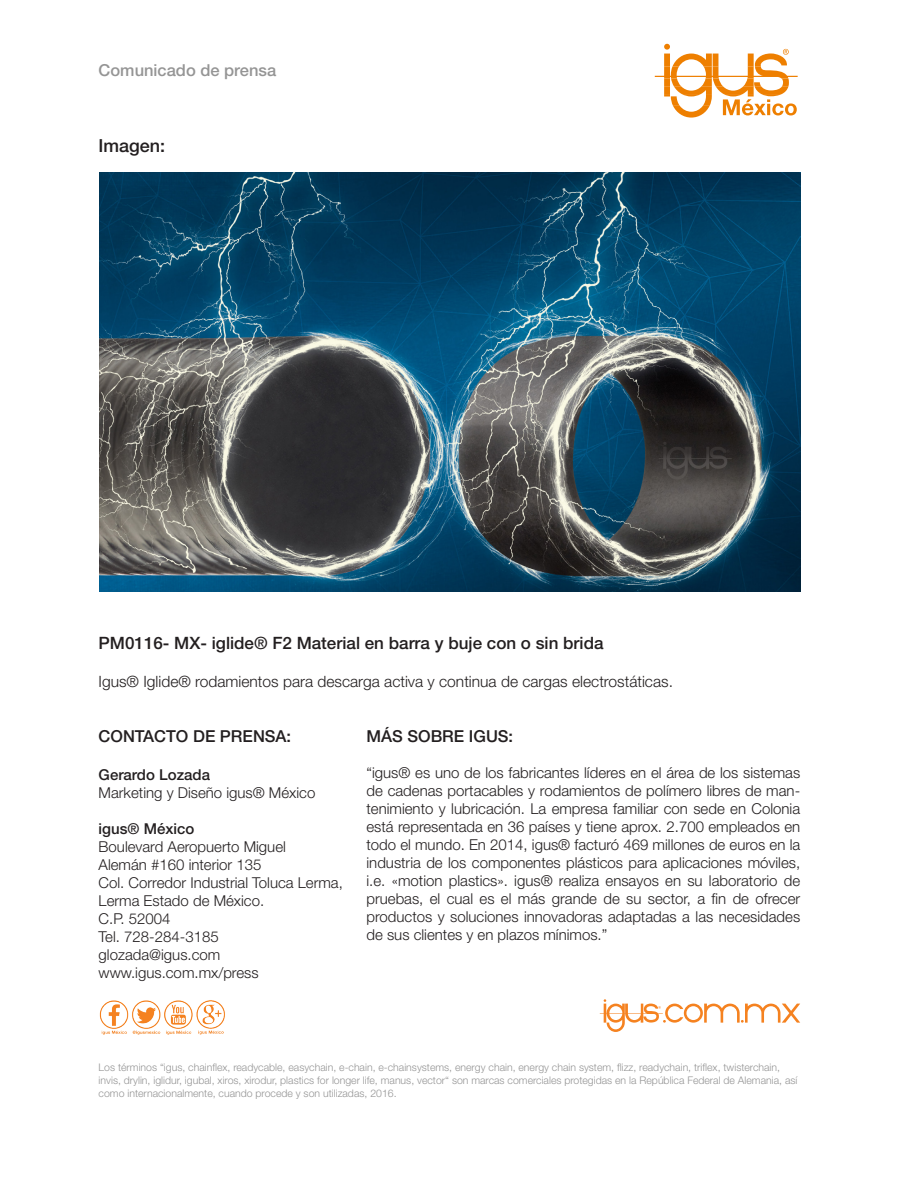
<style>
.page{position:relative;width:918px;height:1188px;background:#fff}
.page>*{position:absolute;margin:0;border:0;box-sizing:border-box;transform-origin:0 0}
.t1{font:500 18px "Helvetica Neue LT Std";color:#231f20}
.t2{font:500 16.95px "Helvetica Neue LT Std";color:#231f20}
.t3{font:500 16.5px "Helvetica Neue LT Std";color:#231f20}
.t4{font:500 16.5px "Helvetica Neue LT Std";color:#959595}
.t5{font:300 15.6px "Helvetica Neue LT Std";color:#231f20}
.t6{font:300 15px/18px "Helvetica Neue LT Std";color:#231f20;text-align:justify}
.t7{font:500 15px "Helvetica Neue LT Std";color:#231f20}
.t8{font:300 10.5px/12.6px "Helvetica Neue LT Std";color:#959595}
</style>
<div class="page">
<svg style="left:655px;top:44px;width:143px;height:74px"></svg>
<img style="left:99px;top:173px;width:701px;height:419px">
<img style="left:99px;top:1000px;width:126px;height:35px">
<svg style="left:600px;top:999px;width:200px;height:33px"></svg>
<p class="t4" style="left:99px;top:60px;width:179px">Comunicado de prensa</p>
<p class="t1" style="left:99px;top:135px;width:68px">Imagen:</p>
<p class="t2" style="left:99px;top:633px;width:506px">PM0116- MX- iglide® F2 Material en barra y buje con o sin brida</p>
<p class="t5" style="left:99px;top:671px;width:576px">Igus® Iglide® rodamientos para descarga activa y continua de cargas electrostáticas.</p>
<p class="t3" style="left:99px;top:727px;width:194px">CONTACTO DE PRENSA:</p>
<p class="t7" style="left:99px;top:766px;width:113px">Gerardo Lozada</p>
<p class="t6" style="left:99px;top:783px;width:218px">Marketing y Diseño igus® México</p>
<p class="t7" style="left:99px;top:820px;width:97px">igus® México</p>
<p class="t6" style="left:99px;top:837px;width:189px">Boulevard Aeropuerto Miguel</p>
<p class="t6" style="left:99px;top:855px;width:164px">Alemán #160 interior 135</p>
<p class="t6" style="left:99px;top:873px;width:246px">Col. Corredor Industrial Toluca Lerma,</p>
<p class="t6" style="left:99px;top:891px;width:167px">Lerma Estado de México.</p>
<p class="t6" style="left:99px;top:909px;width:73px">C.P. 52004</p>
<p class="t6" style="left:99px;top:927px;width:122px">Tel. 728-284-3185</p>
<p class="t6" style="left:99px;top:945px;width:123px">glozada@igus.com</p>
<p class="t6" style="left:99px;top:963px;width:162px">www.igus.com.mx/press</p>
<p class="t3" style="left:367px;top:727px;width:148px">MÁS SOBRE IGUS:</p>
<p class="t6" style="left:367px;top:764px;width:435px">“igus® es uno de los fabricantes líderes en el área de los sistemas de cadenas portacables y rodamientos de polímero libres de man&shy;tenimiento y lubricación. La empresa familiar con sede en Colonia está representada en 36 países y tiene aprox. 2.700 empleados en todo el mundo. En 2014, igus® facturó 469 millones de euros en la industria de los componentes plásticos para aplicaciones móviles, i.e. «motion plastics». igus® realiza ensayos en su laboratorio de pruebas, el cual es el más grande de su sector, a fin de ofrecer productos y soluciones innovadoras adaptadas a las necesidades de sus clientes y en plazos mínimos.”</p>
<p class="t8" style="left:99px;top:1061px;width:700px">Los términos “igus, chainflex, readycable, easychain, e-chain, e-chainsystems, energy chain, energy chain system, flizz, readychain, triflex, twisterchain, invis, drylin, iglidur, igubal, xiros, xirodur, plastics for longer life, manus, vector“ son marcas comerciales protegidas en la República Federal de Alemania, así como internacionalmente, cuando procede y son utilizadas, 2016.</p>
</div>
